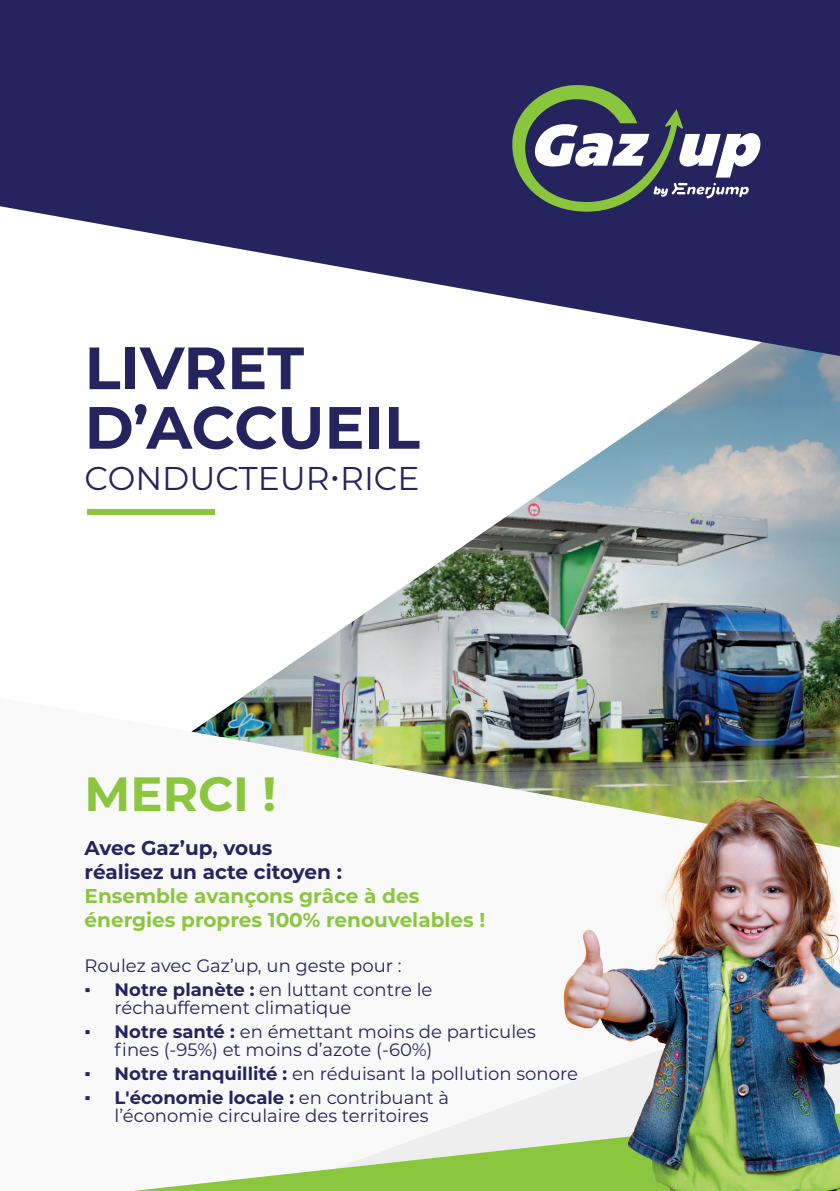
<style>
.page{position:relative;width:840px;height:1191px;background:#fff}
.page>*{position:absolute;margin:0;border:0;box-sizing:border-box;transform-origin:0 0}
.t1{font:700 59.6px/59.6px "Montserrat";color:#26245e}
.t2{font:700 48px "Montserrat";color:#8bc63f}
.t3{font:33px "Montserrat";color:#26245e}
.t4{font:700 20px/24px "Montserrat";color:#8bc63f}
.t5{font:700 20px/24px "Montserrat";color:#26245e}
.t6{font:18px/18px "Montserrat";color:#26245e}
.s1{font-family:"Times New Roman"}
.s2{font-weight:700}
</style>
<div class="page">
<img style="left:242px;top:356px;width:597px;height:341px">
<img style="left:191px;top:697px;width:648px;height:99px">
<svg style="left:0;top:0;width:839px;height:356px;fill:#26245e"></svg>
<svg style="left:488px;top:1090px;width:63px;height:23px"></svg>
<svg style="left:133px;top:1113px;width:418px;height:78px"></svg>
<div style="left:87px;top:509px;width:128px;height:6px;background:#8bc63f"></div>
<img style="left:551px;top:733px;width:288px;height:458px">
<svg style="left:512px;top:85px;width:248px;height:127px"></svg>
<h1 class="t1" style="left:85px;top:335px;width:337px">LIVRET<br>D’ACCUEIL</h1>
<h3 class="t3" style="left:85px;top:456px;width:336px">CONDUCTEUR•RICE</h3>
<h2 class="t2" style="left:85px;top:759px;width:193px">MERCI !</h2>
<p class="t5" style="left:85px;top:834px;width:259px">Avec Gaz’up, vous réalisez un acte citoyen :</p>
<p class="t4" style="left:85px;top:882px;width:402px">Ensemble avançons grâce à des énergies propres 100% renouvelables !</p>
<p class="t6" style="left:85px;top:956px;width:318px">Roulez avec Gaz’up, un geste pour :</p>
<p class="t6" style="left:115px;top:980px;width:319px;text-indent:-30px"><span class="s1">▪</span> <span class="s2">Notre planète :</span> en luttant contre le réchauffement climatique</p>
<p class="t6" style="left:115px;top:1022px;width:422px;text-indent:-30px"><span class="s1">▪</span> <span class="s2">Notre santé :</span> en émettant moins de particules fines (-95%) et moins d’azote (-60%)</p>
<p class="t6" style="left:85px;top:1064px;width:494px"><span class="s1">▪</span> <span class="s2">Notre tranquillité :</span> en réduisant la pollution sonore</p>
<p class="t6" style="left:85px;top:1088px;width:366px;text-align:center"><span class="s1">▪</span> <span class="s2">L'économie locale :</span> en contribuant à l’économie circulaire des territoires</p>
</div>
